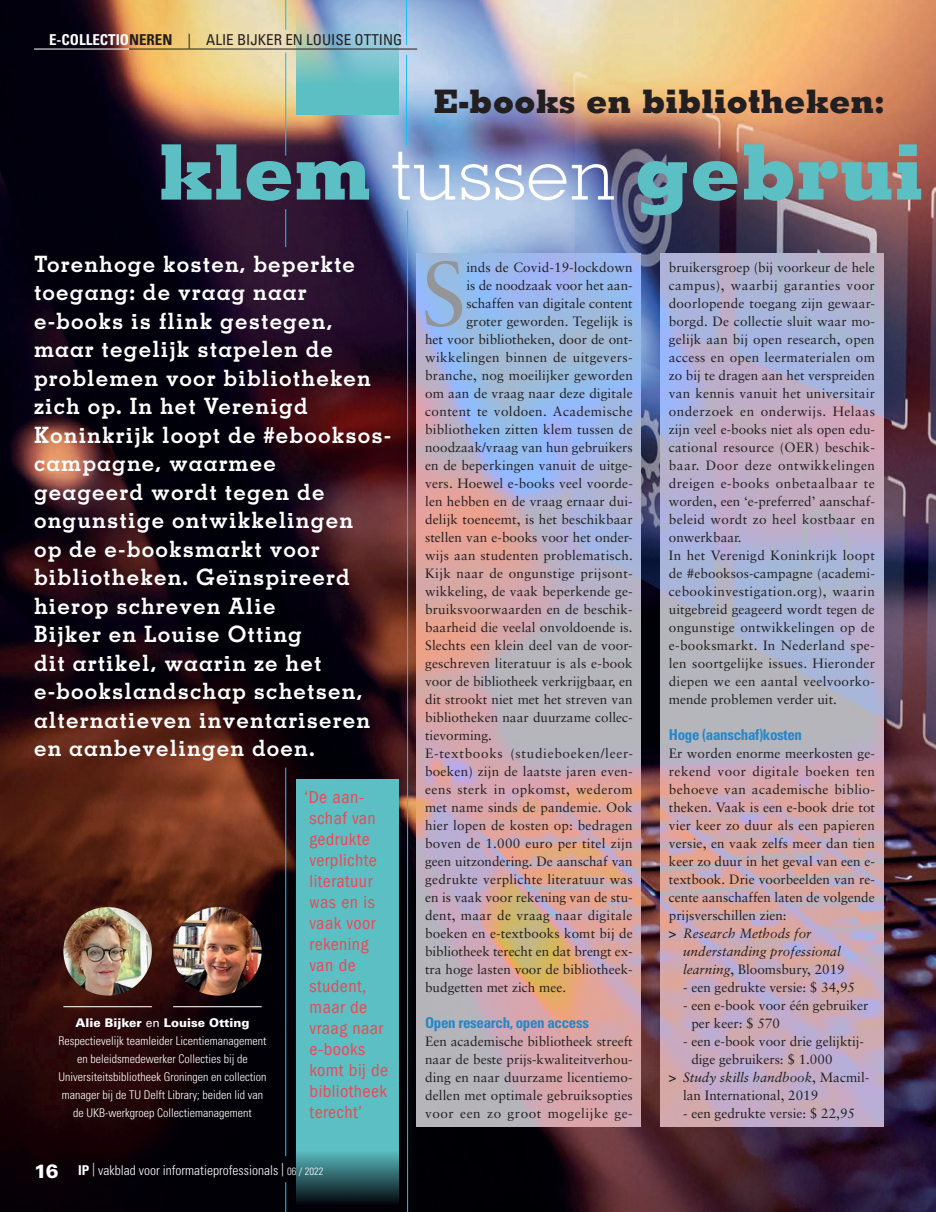
<style>
.page{position:relative;width:936px;height:1212px;background:#fff}
.page>*{position:absolute;margin:0;border:0;box-sizing:border-box;transform-origin:0 0}
.t1{font:90.9px "Sabon";color:#939598}
.t2{font:800 76.5px "Memphis";color:#5bbfc3}
.t3{font:800 32.4px "Memphis";color:#231f20}
.t4{font:700 22.5px/28.5px "Memphis";letter-spacing:.05em;color:#fff}
.t5{font:condensed 18px/21px "Franklin Gothic";letter-spacing:.025em;color:#ef4754}
.t6{font:700 condensed 15px "Univers";letter-spacing:-.025em;color:#2288c9}
.t7{font:condensed 15px "Univers";color:#231f20}
.t8{font:13.5px/18px "Sabon";letter-spacing:.01em;color:#231f20}
.t9{font:13.5px "Sabon";letter-spacing:.03em;color:#231f20}
.t10{font:italic 13.5px "Sabon";color:#231f20}
.t11{font:13.5px "Sabon";letter-spacing:.035em;color:#231f20}
.t12{font:300 condensed 13.5px "Univers";color:#fff}
.t13{font:13.5px "Sabon";letter-spacing:.055em;color:#231f20}
.t14{font:300 condensed 12px/18px "Univers";color:#fff;text-align:center}
.s1{font-weight:700;color:#fff}
.s2{font-weight:700}
.s3{font-weight:300;color:#fff}
.s4{font-weight:900;font-stretch:normal}
.s5{font-weight:400;font-stretch:normal}
.s6{font-weight:900;font-stretch:normal;font-size:19.2px}
.s7{font-size:10.5px}
.s8{font-weight:700;font-style:normal}
.s9{font-style:italic}
.s10{font-style:normal}
</style>
<div class="page">
<img style="left:0;top:0;width:935px;height:1212px">
<svg style="left:660px;top:254px;width:223px;height:873px;background:#beaec3"></svg>
<svg style="left:416px;top:254px;width:225px;height:873px;background:#bfaebc"></svg>
<hr style="left:407px;top:210px;width:1px;height:1002px;background:#17c0f2">
<hr style="left:285px;top:767px;width:1px;height:389px;background:#17c0f2">
<hr style="left:285px;top:1182px;width:1px;height:30px;background:#17c0f2">
<hr style="left:285px;top:0;width:1px;height:30px;background:#17c0f2">
<hr style="left:406px;top:0;width:1px;height:45px;background:#17c0f2">
<hr style="left:406px;top:55px;width:1px;height:91px;background:#17c0f2">
<hr style="left:285px;top:53px;width:1px;height:103px;background:#17c0f2">
<hr style="left:285px;top:209px;width:1px;height:38px;background:#17c0f2">
<img style="left:173px;top:907px;width:88px;height:88px;border-radius:44px">
<img style="left:63px;top:907px;width:89px;height:88px;border-radius:44px">
<hr style="left:173px;top:1006px;width:88px;height:1px;background:#fff">
<hr style="left:63px;top:1006px;width:89px;height:1px;background:#fff">
<svg style="left:296px;top:0;width:102px;height:115px;background:#80bcc8"></svg>
<svg style="left:296px;top:1127px;width:103px;height:85px;background:#367377"></svg>
<div style="left:296px;top:779px;width:103px;height:348px;background:#5bbfc3"></div>
<hr style="left:34px;top:49px;width:95px;height:1px;background:#fff">
<hr style="left:129px;top:49px;width:288px;height:1px;background:#231f20">
<p class="t7" style="left:49px;top:30px;width:354px"><span class="s1">E-COLLECTIO</span><span class="s2">NEREN</span> | ALIE BIJKER EN LOUISE OTTING</p>
<h3 class="t3" style="left:433px;top:81px;width:453px">E-books en bibliotheken:</h3>
<h2 class="t2" style="left:158px;top:123px;width:767px">klem <span class="s3">tussen</span> gebrui</h2>
<p class="t4" style="left:34px;top:249px;width:359px">Torenhoge kosten, beperkte toegang: de vraag naar e-books is flink gestegen, maar tegelijk stapelen de problemen voor bibliotheken zich op. In het Verenigd<br>Koninkrijk loopt de #ebooksos&shy;campagne, waarmee<br>geageerd wordt tegen de ongunstige ontwikkelingen<br>op de e-booksmarkt voor bibliotheken. Geïnspireerd hierop schreven Alie<br>Bijker en Louise Otting<br>dit artikel, waarin ze het e-bookslandschap schetsen, alternatieven inventariseren en aanbevelingen doen.</p>
<p class="t14" style="left:58px;top:1014px;width:209px"><span class="s4">Alie Bijker</span> <span class="s5">en</span> <span class="s4">Louise Otting </span>Respectievelijk teamleider Licentiemanagement en beleidsmedewerker Collecties bij de Universiteitsbibliotheek Groningen en collection manager bij de TU Delft Library; beiden lid van de UKB-werkgroep Collectiemanagement</p>
<h3 class="t5" style="left:304px;top:787px;width:85px">‘De aan&shy;schaf van gedrukte verplichte literatuur was en is vaak voor rekening van de student, maar de vraag naar e-books komt bij de bibliotheek terecht’</h3>
<p class="t12" style="left:34px;top:1162px;width:291px"><span class="s6">16</span> <span class="s2">IP</span> | vakblad voor informatieprofessionals | <span class="s7">06 / 2022</span></p>
<h1 class="t1" style="left:421px;top:240px;width:47px">S</h1>
<p class="t8" style="left:466px;top:258px;width:168px">inds de Covid-19-lockdown</p>
<p class="t8" style="left:466px;top:276px;width:168px">is de noodzaak voor het aan-</p>
<p class="t8" style="left:466px;top:294px;width:168px">schaffen van digitale content</p>
<p class="t8" style="left:466px;top:312px;width:168px">groter geworden. Tegelijk is</p>
<p class="t8" style="left:425px;top:330px;width:209px">het voor bibliotheken, door de ont-</p>
<p class="t9" style="left:425px;top:349px;width:209px">wikkelingen binnen de uitgevers-</p>
<p class="t8" style="left:425px;top:366px;width:209px">branche, nog moeilijker geworden</p>
<p class="t8" style="left:425px;top:384px;width:209px">om aan de vraag naar deze digitale</p>
<p class="t9" style="left:425px;top:403px;width:209px">content te voldoen. Academische</p>
<p class="t8" style="left:425px;top:420px;width:209px">bibliotheken zitten klem tussen de</p>
<p class="t8" style="left:425px;top:438px;width:209px">noodzaak/vraag van hun gebruikers</p>
<p class="t8" style="left:425px;top:456px;width:209px">en de beperkingen vanuit de uitge-</p>
<p class="t8" style="left:425px;top:474px;width:209px">vers. Hoewel e-books veel voorde-</p>
<p class="t8" style="left:425px;top:492px;width:209px">len hebben en de vraag ernaar dui-</p>
<p class="t8" style="left:425px;top:510px;width:209px">delijk toeneemt, is het beschikbaar</p>
<p class="t8" style="left:425px;top:528px;width:209px">stellen van e-books voor het onder-</p>
<p class="t8" style="left:425px;top:546px;width:209px">wijs aan studenten problematisch.</p>
<p class="t8" style="left:425px;top:564px;width:209px">Kijk naar de ongunstige prijsont-</p>
<p class="t8" style="left:425px;top:582px;width:209px">wikkeling, de vaak beperkende ge-</p>
<p class="t8" style="left:425px;top:600px;width:209px">bruiksvoorwaarden en de beschik-</p>
<p class="t8" style="left:425px;top:618px;width:209px">baarheid die veelal onvoldoende is.</p>
<p class="t8" style="left:425px;top:636px;width:209px">Slechts een klein deel van de voor-</p>
<p class="t8" style="left:425px;top:654px;width:209px">geschreven literatuur is als e-book</p>
<p class="t8" style="left:425px;top:672px;width:209px">voor de bibliotheek verkrijgbaar, en</p>
<p class="t8" style="left:425px;top:690px;width:209px">dit strookt niet met het streven van</p>
<p class="t8" style="left:425px;top:708px;width:209px">bibliotheken naar duurzame collec-</p>
<p class="t8" style="left:425px;top:726px;width:68px">tievorming.</p>
<p class="t13" style="left:425px;top:745px;width:209px">E-textbooks (studieboeken/leer-</p>
<p class="t8" style="left:425px;top:762px;width:209px">boeken) zijn de laatste jaren even-</p>
<p class="t11" style="left:425px;top:781px;width:209px">eens sterk in opkomst, wederom</p>
<p class="t8" style="left:425px;top:798px;width:209px">met name sinds de pandemie. Ook</p>
<p class="t8" style="left:425px;top:816px;width:209px">hier lopen de kosten op: bedragen</p>
<p class="t8" style="left:425px;top:834px;width:209px">boven de 1.000 euro per titel zijn</p>
<p class="t8" style="left:425px;top:852px;width:209px">geen uitzondering. De aanschaf van</p>
<p class="t8" style="left:425px;top:870px;width:209px">gedrukte verplichte literatuur was</p>
<p class="t8" style="left:425px;top:888px;width:209px">en is vaak voor rekening van de stu-</p>
<p class="t8" style="left:425px;top:906px;width:209px">dent, maar de vraag naar digitale</p>
<p class="t8" style="left:425px;top:924px;width:209px">boeken en e-textbooks komt bij de</p>
<p class="t8" style="left:425px;top:942px;width:209px">bibliotheek terecht en dat brengt ex-</p>
<p class="t8" style="left:425px;top:960px;width:209px">tra hoge lasten voor de bibliotheek-</p>
<p class="t8" style="left:425px;top:978px;width:142px">budgetten met zich mee.</p>
<p class="t6" style="left:425px;top:1013px;width:165px">Open research, open access</p>
<p class="t8" style="left:425px;top:1032px;width:209px;text-align:justify">Een academische bibliotheek streeft naar de beste prijs-kwaliteitverhou&shy;ding en naar duurzame licentiemo&shy;dellen met optimale gebruiksopties voor een zo groot mogelijke ge-</p>
<p class="t8" style="left:668px;top:258px;width:208px">bruikersgroep (bij voorkeur de hele campus), waarbij garanties voor doorlopende toegang zijn gewaar&shy;borgd. De collectie sluit waar mo&shy;gelijk aan bij open research, open access en open leermaterialen om zo bij te dragen aan het verspreiden van kennis vanuit het universitair onderzoek en onderwijs. Helaas zijn veel e-books niet als open edu&shy;cational resource (OER) beschik&shy;baar. Door deze ontwikkelingen dreigen e-books onbetaalbaar te worden, een ‘e-preferred’ aanschaf&shy;beleid wordt zo heel kostbaar en onwerkbaar.<br>In het Verenigd Koninkrijk loopt de #ebooksos-campagne (academi&shy;cebookinvestigation.org), waarin uitgebreid geageerd wordt tegen de ongunstige ontwikkelingen op de e-booksmarkt. In Nederland spe&shy;len soortgelijke issues. Hieronder diepen we een aantal veelvoorko&shy;mende problemen verder uit.</p>
<p class="t6" style="left:668px;top:725px;width:135px">Hoge (aanschaf)kosten</p>
<p class="t8" style="left:668px;top:744px;width:208px">Er worden enorme meerkosten ge-</p>
<p class="t11" style="left:668px;top:763px;width:208px">rekend voor digitale boeken ten</p>
<p class="t9" style="left:668px;top:781px;width:208px">behoeve van academische biblio-</p>
<p class="t8" style="left:668px;top:798px;width:208px">theken. Vaak is een e-book drie tot</p>
<p class="t8" style="left:668px;top:816px;width:207px">vier keer zo duur als een papieren</p>
<p class="t8" style="left:668px;top:834px;width:207px">versie, en vaak zelfs meer dan tien</p>
<p class="t8" style="left:668px;top:852px;width:207px">keer zo duur in het geval van een e-</p>
<p class="t8" style="left:668px;top:870px;width:207px">textbook. Drie voorbeelden van re-</p>
<p class="t8" style="left:668px;top:888px;width:207px">cente aanschaffen laten de volgende</p>
<p class="t8" style="left:668px;top:906px;width:119px">prijsverschillen zien:</p>
<p class="t10" style="left:668px;top:925px;width:144px"><span class="s8">&gt;</span> Research Methods for</p>
<p class="t10" style="left:683px;top:943px;width:159px">understanding professional</p>
<p class="t8" style="left:683px;top:960px;width:163px"><span class="s9">learning</span>, Bloomsbury, 2019</p>
<p class="t8" style="left:683px;top:978px;width:173px">- een gedrukte versie: $ 34,95</p>
<p class="t8" style="left:691px;top:996px;width:179px;text-indent:-8px">- een e-book voor één gebruiker per keer: $ 570</p>
<p class="t8" style="left:683px;top:1032px;width:182px">- een e-book voor drie gelijktij-</p>
<p class="t8" style="left:691px;top:1050px;width:143px">dige gebruikers: $ 1.000</p>
<p class="t10" style="left:668px;top:1069px;width:202px"><span class="s8">&gt;</span> Study skills handbook<span class="s10">, Macmil-</span></p>
<p class="t8" style="left:683px;top:1086px;width:137px">lan International, 2019</p>
<p class="t8" style="left:683px;top:1104px;width:173px"><span class="s9">-</span> een gedrukte versie: $ 22,95</p>
</div>
